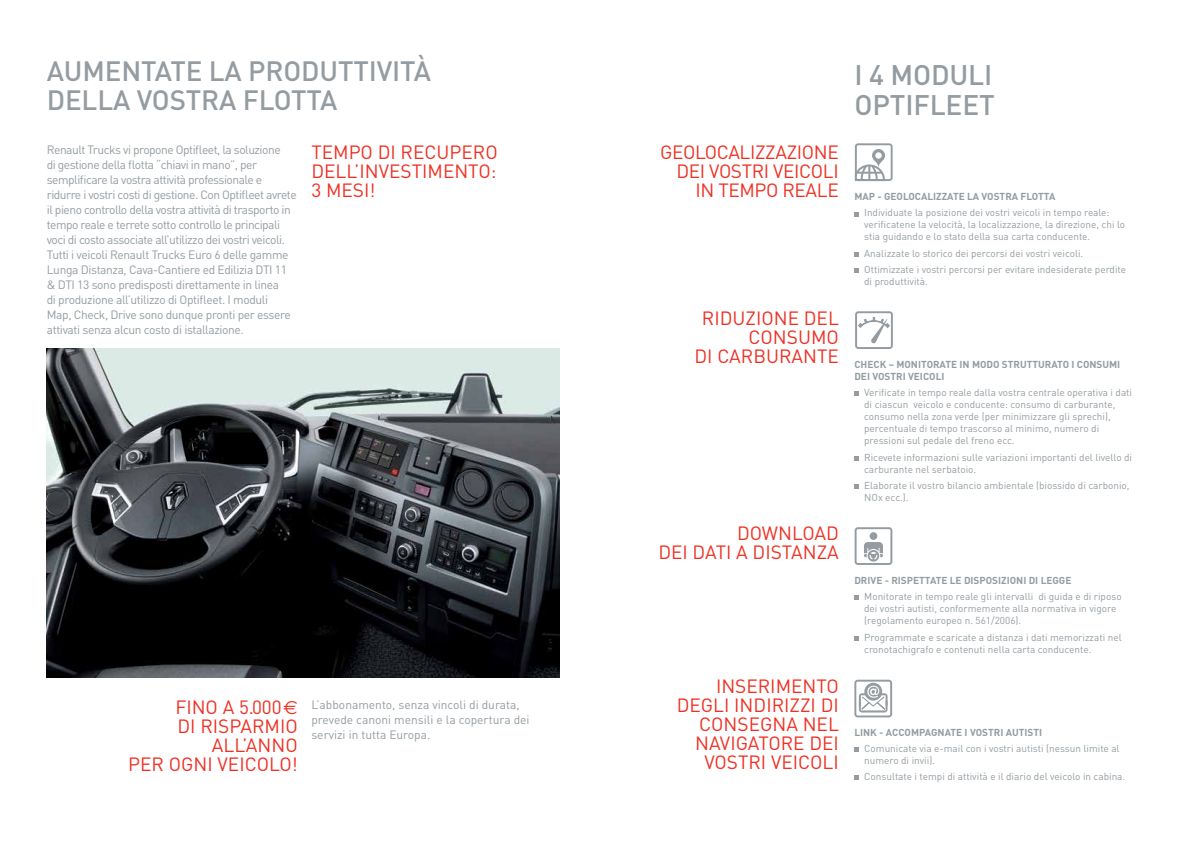
<style>
.page{position:relative;width:1191px;height:842px;background:#fff}
.page>*{position:absolute;margin:0;border:0;box-sizing:border-box;transform-origin:0 0}
.t1{font:500 28px/29.3px "DIN";color:#949ca1}
.t2{font:500 27.7px "DIN";color:#949ca1}
.t3{font:19px/19px "DIN";color:#ee3124;text-align:right}
.t4{font:19px/19px "DIN";letter-spacing:-.02em;color:#ee3124;text-align:right}
.t5{font:12px/15px "DIN";letter-spacing:-.04em;color:#949ca1}
.t6{font:12px/15px "DIN";color:#949ca1}
.t7{font:10px/12px "DIN";color:#949ca1}
.t8{font:700 10px "DIN";color:#949ca1}
.s1{font-family:"Euro Sans"}
</style>
<div class="page">
<svg style="left:47px;top:348px;width:512px;height:329px;background:#474b4e"></svg>
<svg style="left:855px;top:143px;width:37px;height:38px"></svg>
<svg style="left:854px;top:212px;width:5px;height:4px"></svg>
<svg style="left:854px;top:252px;width:5px;height:5px"></svg>
<svg style="left:854px;top:268px;width:5px;height:5px"></svg>
<svg style="left:855px;top:311px;width:38px;height:38px"></svg>
<svg style="left:854px;top:392px;width:5px;height:4px"></svg>
<svg style="left:854px;top:456px;width:5px;height:5px"></svg>
<svg style="left:854px;top:484px;width:5px;height:5px"></svg>
<svg style="left:854px;top:527px;width:38px;height:38px"></svg>
<svg style="left:854px;top:595px;width:5px;height:5px"></svg>
<svg style="left:854px;top:636px;width:5px;height:5px"></svg>
<svg style="left:854px;top:680px;width:38px;height:37px"></svg>
<svg style="left:854px;top:747px;width:5px;height:5px"></svg>
<svg style="left:854px;top:775px;width:5px;height:5px"></svg>
<h2 class="t2" style="left:47px;top:53px;width:37px">AUMENT</h2>
<h2 class="t2" style="left:155px;top:53px;width:110px">ATE LA PRODUTTIVITÀ</h2>
<h2 class="t2" style="left:47px;top:82px;width:17px">DELL</h2>
<h2 class="t2" style="left:113px;top:82px;width:41px">A VOSTR</h2>
<h2 class="t2" style="left:219px;top:82px;width:40px">A FLOTT</h2>
<h2 class="t2" style="left:320px;top:82px;width:19px">A</h2>
<p class="t5" style="left:47px;top:142px;width:251px">Renault Trucks vi propone Optifleet, la soluzione<br>di gestione della flotta “chiavi in mano”, per semplificare la vostra attività professionale e ridurre i vostri costi di gestione. Con Optifleet avrete il pieno controllo della vostra attività di trasporto in tempo reale e terrete sotto controllo le principali voci di costo associate all’utilizzo dei vostri veicoli.<br>Tutti i veicoli Renault Trucks Euro 6 delle gamme Lunga Distanza, Cava-Cantiere ed Edilizia DTI 11 &amp; DTI 13 sono predisposti direttamente in linea<br>di produzione all’utilizzo di Optifleet. I moduli<br>Map, Check, Drive sono dunque pronti per essere attivati senza alcun costo di istallazione.</p>
<h3 class="t3" style="left:311px;top:143px;width:188px;text-align:justify">TEMPO DI RECUPERO DELL’INVESTIMENTO:<br>3 MESI!</h3>
<h3 class="t3" style="left:128px;top:697px;width:171px">FINO A 5.000 <span class="s1">€<br></span>DI RISPARMIO<br>ALL’ANNO<br>PER OGNI VEICOLO!</h3>
<p class="t6" style="left:311px;top:696px;width:220px">L’abbonamento, senza vincoli di durata, prevede canoni mensili e la copertura dei servizi in tutta Europa.</p>
<h3 class="t4" style="left:660px;top:143px;width:180px">GEOLOCALIZZAZIONE<br>DEI VOSTRI VEICOLI<br>IN TEMPO REALE</h3>
<h3 class="t3" style="left:694px;top:308px;width:146px">RIDUZIONE DEL<br>CONSUMO<br>DI CARBURANTE</h3>
<h3 class="t3" style="left:737px;top:523px;width:54px">Download</h3>
<h3 class="t3" style="left:658px;top:542px;width:10px">dei</h3>
<h3 class="t3" style="left:692px;top:542px;width:10px">dati</h3>
<h3 class="t3" style="left:736px;top:542px;width:28px">a distanza</h3>
<h3 class="t3" style="left:716px;top:676px;width:18px">Inserimento</h3>
<h3 class="t3" style="left:676px;top:695px;width:11px">degli</h3>
<h3 class="t3" style="left:734px;top:695px;width:10px">indirizzi</h3>
<h3 class="t3" style="left:820px;top:695px;width:9px">di</h3>
<h3 class="t3" style="left:699px;top:714px;width:14px">consegna</h3>
<h3 class="t3" style="left:802px;top:714px;width:13px">nel</h3>
<h3 class="t3" style="left:695px;top:733px;width:12px">navigatore</h3>
<h3 class="t3" style="left:809px;top:733px;width:10px">dei</h3>
<h3 class="t3" style="left:704px;top:752px;width:11px">vostri</h3>
<h3 class="t3" style="left:771px;top:752px;width:11px">veicoli</h3>
<h1 class="t1" style="left:854px;top:60px;width:54px">I 4 MODULI<br>OPTIFLEET</h1>
<p class="t8" style="left:854px;top:190px;width:202px">MAP - GEOLOCALIZZATE LA VOSTRA FLOTTA</p>
<p class="t7" style="left:864px;top:207px;width:262px">Individuate la posizione dei vostri veicoli in tempo reale: verificatene la velocità, la localizzazione, la direzione, chi lo stia guidando e lo stato della sua carta conducente.</p>
<p class="t7" style="left:864px;top:245px;width:263px;line-height:16.3px">Analizzate lo storico dei percorsi dei vostri veicoli.<br>Ottimizzate i vostri percorsi per evitare indesiderate perdite</p>
<p class="t7" style="left:864px;top:275px;width:65px">di produttività.</p>
<p class="t8" style="left:854px;top:358px;width:71px">CHECK – MONITORATE</p>
<p class="t8" style="left:959px;top:358px;width:93px">IN MODOSTRUTTURATO</p>
<p class="t8" style="left:1071px;top:358px;width:44px">I CONSUMI</p>
<p class="t8" style="left:854px;top:370px;width:25px">DEI VOSTRI</p>
<p class="t8" style="left:908px;top:370px;width:7px">VEICOLI</p>
<p class="t7" style="left:864px;top:387px;width:269px">Verificate in tempo reale dalla vostra centrale operativa i dati di ciascun veicolo e conducente: consumo di carburante, consumo nella zona verde (per minimizzare gli sprechi), percentuale di tempo trascorso al minimo, numero di pressioni sul pedale del freno ecc.</p>
<p class="t7" style="left:864px;top:451px;width:269px">Ricevete informazioni sulle variazioni importanti del livello di carburante nel serbatoio.</p>
<p class="t7" style="left:864px;top:479px;width:267px">Elaborate il vostro bilancio ambientale (biossido di carbonio,<br>NOx ecc.).</p>
<p class="t8" style="left:854px;top:574px;width:50px">DRIVE - RISPETTATE</p>
<p class="t8" style="left:950px;top:574px;width:27px">LE DISPOSIZIO</p>
<p class="t8" style="left:1016px;top:574px;width:32px">NI DI LEGGE</p>
<p class="t7" style="left:864px;top:590px;width:259px">Monitorate in tempo reale gli intervalli di guida e di riposo dei vostri autisti, conformemente alla normativa in vigore (regolamento europeo n. 561/2006).</p>
<p class="t7" style="left:864px;top:631px;width:259px">Programmate e scaricate a distanza i dati memorizzati nel cronotachigrafo e contenuti nella carta conducente.</p>
<p class="t8" style="left:854px;top:726px;width:46px">LINK - ACCOMPAG</p>
<p class="t8" style="left:937px;top:726px;width:14px">NATE</p>
<p class="t8" style="left:964px;top:726px;width:12px">I VOSTRI</p>
<p class="t8" style="left:1005px;top:726px;width:19px">AUTISTI</p>
<p class="t7" style="left:864px;top:742px;width:257px">Comunicate via e-mail con i vostri autisti (nessun limite al numero di invii).</p>
<p class="t7" style="left:864px;top:770px;width:262px">Consultate i tempi di attività e il diario del veicolo in cabina.</p>
</div>
